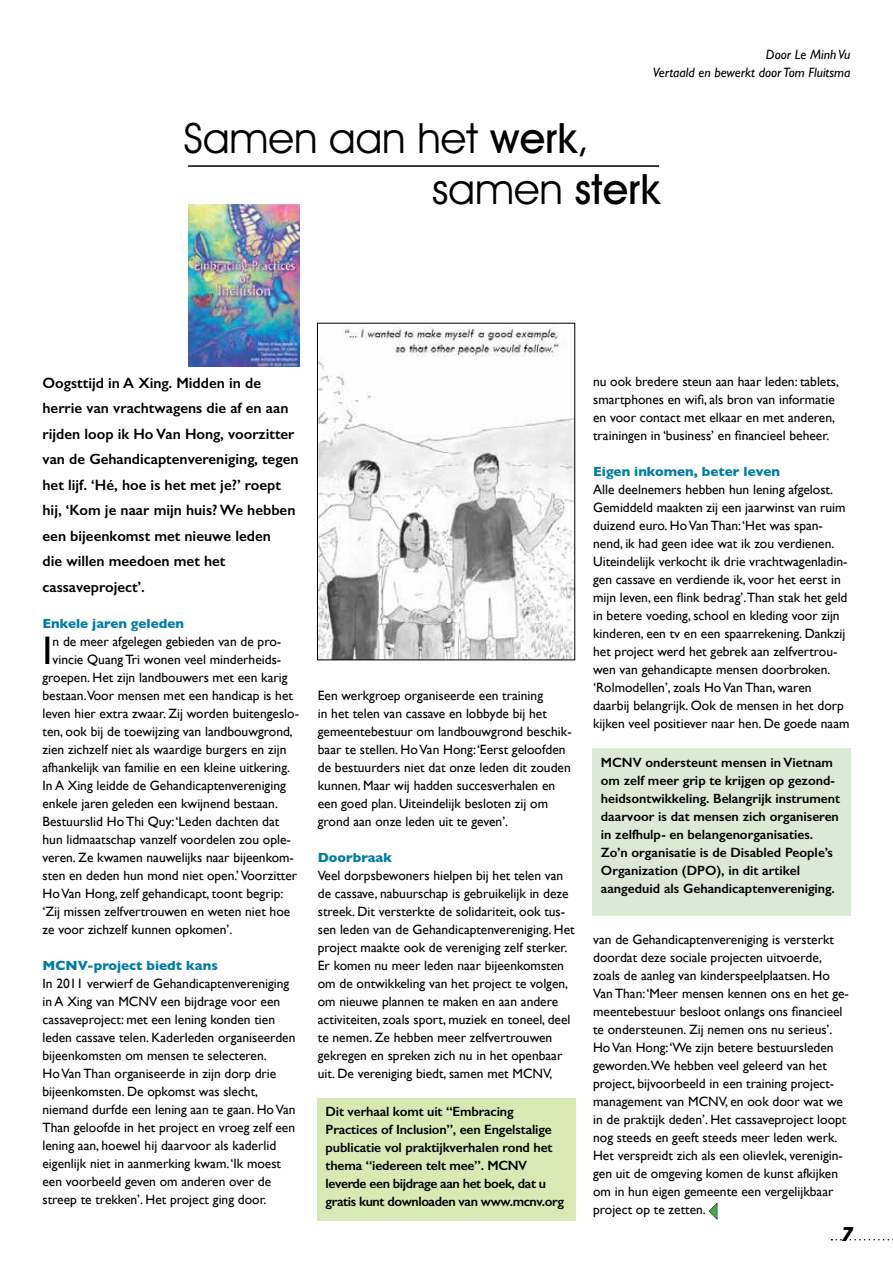
<style>
.page{position:relative;width:893px;height:1263px;background:#fff}
.page>*{position:absolute;margin:0;border:0;box-sizing:border-box;transform-origin:0 0}
.t1{font:42px/51px "Avant Garde IT Cby BT";color:#000}
.t2{font:39.9px "Gill Sans";color:#000}
.t3{font:italic 700 19.65px "Avant Garde IT Cby BT";color:#000}
.t4{font:600 15px/25.5px "Gill Sans";color:#000}
.t5{font:13.5px/18px "Gill Sans";color:#000}
.t6{font:600 13.5px/18px "Gill Sans";color:#000}
.t7{font:700 13.5px "Gill Sans";color:#007da1}
.t8{font:italic 13.5px/18px "Gill Sans";color:#000;text-align:right}
.s1{font-weight:500}
</style>
<div class="page">
<svg style="left:831px;top:1239px;width:62px;height:1px"></svg>
<div style="left:592px;top:749px;width:258px;height:167px;background:#daead4"></div>
<div style="left:317px;top:1098px;width:258px;height:122px;background:#d8e9b3"></div>
<img style="left:188px;top:204px;width:111px;height:163px">
<img style="left:319px;top:326px;width:254px;height:332px">
<div style="left:317px;top:323px;width:258px;height:337px;border:1px solid #000"></div>
<hr style="left:188px;top:165px;width:471px;height:2px;background:#000">
<svg style="left:709px;top:1203px;width:9px;height:16px"></svg>
<p class="t8" style="left:653px;top:45px;width:199px">Door Le Minh Vu<br>Vertaald en bewerkt door Tom Fluitsma</p>
<h1 class="t1" style="left:432px;top:112px;width:230px;text-indent:-249px">Samen aan het <span class="s1">werk</span>, samen <span class="s1">sterk</span></h1>
<p class="t4" style="left:43px;top:370px;width:258px">Oogsttijd in A Xing. Midden in de herrie van vrachtwagens die af en aan rijden loop ik Ho Van Hong, voorzitter van de Gehandicaptenvereniging, tegen het lijf. ‘Hé, hoe is het met je?’ roept hij, ‘Kom je naar mijn huis? We hebben een bijeenkomst met nieuwe leden<br>die willen meedoen met het cassaveproject’.</p>
<p class="t7" style="left:43px;top:613px;width:143px">Enkele jaren geleden</p>
<h2 class="t2" style="left:43px;top:627px;width:11px">I</h2>
<p class="t5" style="left:52px;top:632px;width:230px">n de meer afgelegen gebieden van de pro-</p>
<p class="t5" style="left:52px;top:650px;width:230px">vincie Quang Tri wonen veel minderheids-</p>
<p class="t5" style="left:43px;top:668px;width:246px">groepen. Het zijn landbouwers met een karig</p>
<p class="t5" style="left:43px;top:686px;width:252px">bestaan.Voor mensen met een handicap is het</p>
<p class="t5" style="left:43px;top:704px;width:258px">leven hier extra zwaar. Zij worden buitengeslo-</p>
<p class="t5" style="left:43px;top:722px;width:252px">ten, ook bij de toewijzing van landbouwgrond,</p>
<p class="t5" style="left:43px;top:740px;width:245px">zien zichzelf niet als waardige burgers en zijn</p>
<p class="t5" style="left:43px;top:758px;width:249px">afhankelijk van familie en een kleine uitkering.</p>
<p class="t5" style="left:43px;top:776px;width:245px">In A Xing leidde de Gehandicaptenvereniging</p>
<p class="t5" style="left:43px;top:794px;width:237px">enkele jaren geleden een kwijnend bestaan.</p>
<p class="t5" style="left:43px;top:812px;width:238px">Bestuurslid Ho Thi Quy: ‘Leden dachten dat</p>
<p class="t5" style="left:43px;top:830px;width:250px">hun lidmaatschap vanzelf voordelen zou ople-</p>
<p class="t5" style="left:43px;top:848px;width:253px">veren. Ze kwamen nauwelijks naar bijeenkom-</p>
<p class="t5" style="left:43px;top:866px;width:256px">sten en deden hun mond niet open.’ Voorzitter</p>
<p class="t5" style="left:43px;top:884px;width:242px">Ho Van Hong, zelf gehandicapt, toont begrip:</p>
<p class="t5" style="left:43px;top:902px;width:249px">‘Zij missen zelfvertrouwen en weten niet hoe</p>
<p class="t5" style="left:43px;top:920px;width:191px">ze voor zichzelf kunnen opkomen’.</p>
<p class="t7" style="left:43px;top:955px;width:177px">MCNV-project biedt kans</p>
<p class="t5" style="left:43px;top:974px;width:255px">In 2011 verwierf de Gehandicaptenvereniging in A Xing van MCNV een bijdrage voor een cassaveproject: met een lening konden tien leden cassave telen. Kaderleden organiseerden bijeenkomsten om mensen te selecteren.<br>Ho Van Than organiseerde in zijn dorp drie bijeenkomsten. De opkomst was slecht, niemand durfde een lening aan te gaan. Ho Van Than geloofde in het project en vroeg zelf een lening aan, hoewel hij daarvoor als kaderlid eigenlijk niet in aanmerking kwam. ‘Ik moest een voorbeeld geven om anderen over de streep te trekken’. Het project ging door.</p>
<p class="t5" style="left:318px;top:686px;width:255px">Een werkgroep organiseerde een training<br>in het telen van cassave en lobbyde bij het gemeentebestuur om landbouwgrond beschik&shy;baar te stellen. Ho Van Hong: ‘Eerst geloofden de bestuurders niet dat onze leden dit zouden kunnen. Maar wij hadden succesverhalen en een goed plan. Uiteindelijk besloten zij om grond aan onze leden uit te geven’.</p>
<p class="t7" style="left:318px;top:847px;width:76px">Doorbraak</p>
<p class="t5" style="left:318px;top:866px;width:258px">Veel dorpsbewoners hielpen bij het telen van de cassave, nabuurschap is gebruikelijk in deze streek. Dit versterkte de solidariteit, ook tus&shy;sen leden van de Gehandicaptenvereniging. Het project maakte ook de vereniging zelf sterker.<br>Er komen nu meer leden naar bijeenkomsten om de ontwikkeling van het project te volgen, om nieuwe plannen te maken en aan andere activiteiten, zoals sport, muziek en toneel, deel te nemen. Ze hebben meer zelfvertrouwen gekregen en spreken zich nu in het openbaar uit. De vereniging biedt, samen met MCNV,</p>
<p class="t6" style="left:326px;top:1103px;width:240px">Dit verhaal komt uit “Embracing Practices of Inclusion”, een Engelstalige publicatie vol praktijkverhalen rond het thema “iedereen telt mee”. MCNV leverde een bijdrage aan het boek, dat u gratis kunt downloaden van www.mcnv.org</p>
<p class="t5" style="left:593px;top:372px;width:247px">nu ook bredere steun aan haar leden: tablets, smartphones en wifi, als bron van informatie en voor contact met elkaar en met anderen, trainingen in ‘business’ en financieel beheer.</p>
<p class="t7" style="left:593px;top:461px;width:188px">Eigen inkomen, beter leven</p>
<p class="t5" style="left:593px;top:480px;width:258px">Alle deelnemers hebben hun lening afgelost.<br>Gemiddeld maakten zij een jaarwinst van ruim duizend euro. Ho Van Than: ‘Het was span&shy;nend, ik had geen idee wat ik zou verdienen.<br>Uiteindelijk verkocht ik drie vrachtwagenladin&shy;gen cassave en verdiende ik, voor het eerst in mijn leven, een flink bedrag’.Than stak het geld in betere voeding, school en kleding voor zijn kinderen, een tv en een spaarrekening. Dankzij het project werd het gebrek aan zelfvertrou&shy;wen van gehandicapte mensen doorbroken. ‘Rolmodellen’, zoals Ho Van Than, waren daarbij belangrijk. Ook de mensen in het dorp kijken veel positiever naar hen. De goede naam</p>
<p class="t6" style="left:601px;top:753px;width:241px">MCNV ondersteunt mensen in Vietnam om zelf meer grip te krijgen op gezond&shy;heidsontwikkeling. Belangrijk instrument daarvoor is dat mensen zich organiseren in zelfhulp- en belangenorganisaties.<br>Zo’n organisatie is de Disabled People’s Organization (DPO), in dit artikel aangeduid als Gehandicaptenvereniging.</p>
<p class="t5" style="left:593px;top:930px;width:257px">van de Gehandicaptenvereniging is versterkt doordat deze sociale projecten uitvoerde, zoals de aanleg van kinderspeelplaatsen. Ho Van Than: ‘Meer mensen kennen ons en het ge&shy;meentebestuur besloot onlangs ons financieel te ondersteunen. Zij nemen ons nu serieus’.<br>Ho Van Hong: ‘We zijn betere bestuursleden geworden.We hebben veel geleerd van het project, bijvoorbeeld in een training project&shy;management van MCNV, en ook door wat we in de praktijk deden’. Het cassaveproject loopt nog steeds en geeft steeds meer leden werk.<br>Het verspreidt zich als een olievlek, verenigin&shy;gen uit de omgeving komen de kunst afkijken om in hun eigen gemeente een vergelijkbaar project op te zetten.</p>
<h3 class="t3" style="left:842px;top:1222px;width:13px">7</h3>
</div>
